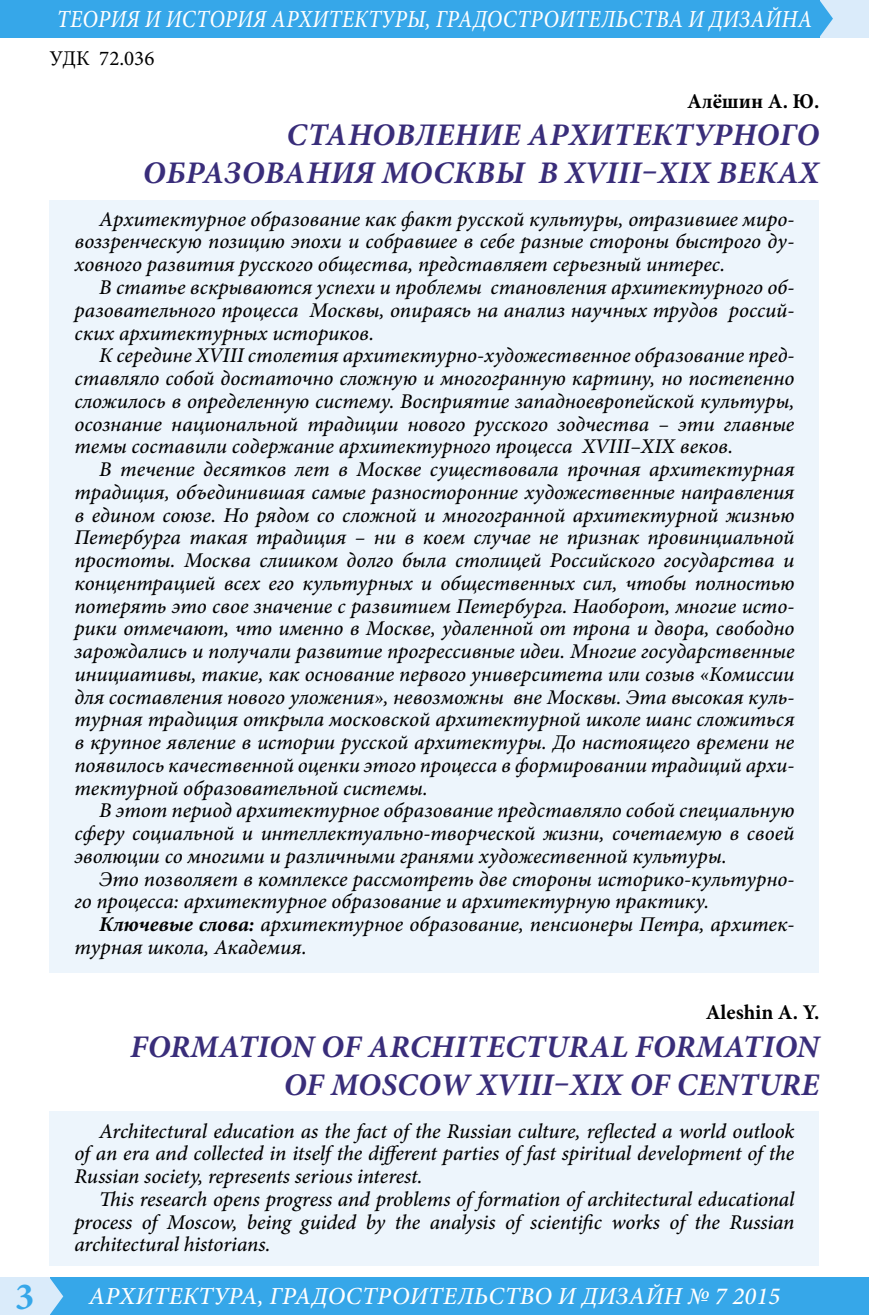
<style>
.page{position:relative;width:869px;height:1315px;background:#fff}
.page>*{position:absolute;margin:0;border:0;box-sizing:border-box;transform-origin:0 0}
.Номер_страницы{font:700 38.5px "Minion Pro";color:#36a7e9}
.Заголовок{font:italic 700 31.5px/37.8px "Minion Pro";letter-spacing:.01em;color:#392d7a;text-align:right}
.t1{font:italic 500 24.5px "Minion Pro";letter-spacing:.01em;color:#fff;scale:.88 1}
.t2{font:italic 500 24.5px "Minion Pro";letter-spacing:.01em;color:#fff}
.Аннотация{font:italic 500 21px/22.8px "Minion Pro";letter-spacing:-.005em;color:#000;text-align:justify}
.Автор{font:700 21px "Minion Pro";color:#000}
.УДК-ББК{font:21px "Minion Pro";color:#000}
.s1{font-weight:700}
</style>
<div class="page">
<div style="left:46px;top:1277px;width:822px;height:38px;background:#36a7e9"></div>
<div style="left:819px;top:0;width:49px;height:37px;background:#daebfa"></div>
<div style="left:0;top:1277px;width:50px;height:38px;background:#daebfa"></div>
<div style="left:0;top:0;width:819px;height:37px;background:#36a7e9"></div>
<svg style="left:50px;top:1278px;width:13px;height:37px"></svg>
<svg style="left:819px;top:0;width:13px;height:37px"></svg>
<div style="left:50px;top:1111px;width:769px;height:154px;background:#edf5fc"></div>
<div style="left:50px;top:200px;width:769px;height:772px;background:#edf5fc"></div>
<p class="t1" style="left:57px;top:2px;width:859px">ТЕОРИЯ И ИСТОРИЯ АРХИТЕКТУРЫ, ГРАДОСТРОИТЕЛЬСТВА И ДИЗАЙНА</p>
<p class="УДК-ББК" style="left:50px;top:44px;width:106px">УДК 72.036</p>
<p class="Автор" style="left:687px;top:86px;width:133px">Алёшин А. Ю.</p>
<p class="Заголовок" style="left:143px;top:116px;width:677px">СТАНОВЛЕНИЕ АРХИТЕКТУРНОГО<br>ОБРАЗОВАНИЯ МОСКВЫ В XVIII–XIX ВЕКАХ</p>
<p class="Аннотация" style="left:74px;top:207px;width:721px;text-indent:25px">Архитектурное образование как факт русской культуры, отразившее миро&shy;воззренческую позицию эпохи и собравшее в себе разные стороны быстрого ду&shy;ховного развития русского общества, представляет серьезный интерес.</p>
<p class="Аннотация" style="left:74px;top:276px;width:721px;text-indent:25px">В статье вскрываются успехи и проблемы становления архитектурного об&shy;разовательного процесса Москвы, опираясь на анализ научных трудов россий&shy;ских архитектурных историков.</p>
<p class="Аннотация" style="left:74px;top:344px;width:721px;text-indent:25px">К середине XVIII столетия архитектурно-художественное образование пред&shy;ставляло собой достаточно сложную и многогранную картину, но постепенно сложилось в определенную систему. Восприятие западноевропейской культуры, осознание национальной традиции нового русского зодчества – эти главные темы составили содержание архитектурного процесса XVIII–XIX веков.</p>
<p class="Аннотация" style="left:74px;top:458px;width:721px;text-indent:25px">В течение десятков лет в Москве существовала прочная архитектурная традиция, объединившая самые разносторонние художественные направления в едином союзе. Но рядом со сложной и многогранной архитектурной жизнью Петербурга такая традиция – ни в коем случае не признак провинциальной простоты. Москва слишком долго была столицей Российского государства и концентрацией всех его культурных и общественных сил, чтобы полностью потерять это свое значение с развитием Петербурга. Наоборот, многие исто&shy;рики отмечают, что именно в Москве, удаленной от трона и двора, свободно зарождались и получали развитие прогрессивные идеи. Многие государственные инициативы, такие, как основание первого университета или созыв «Комиссии для составления нового уложения», невозможны вне Москвы. Эта высокая куль&shy;турная традиция открыла московской архитектурной школе шанс сложиться в крупное явление в истории русской архитектуры. До настоящего времени не появилось качественной оценки этого процесса в формировании традиций архи&shy;тектурной образовательной системы.</p>
<p class="Аннотация" style="left:74px;top:799px;width:721px;text-indent:25px">В этот период архитектурное образование представляло собой специальную сферу социальной и интеллектуально-творческой жизни, сочетаемую в своей эволюции со многими и различными гранями художественной культуры.</p>
<p class="Аннотация" style="left:74px;top:867px;width:721px;text-indent:25px">Это позволяет в комплексе рассмотреть две стороны историко-культурно&shy;го процесса: архитектурное образование и архитектурную практику.</p>
<p class="Аннотация" style="left:74px;top:913px;width:721px;text-indent:25px"><span class="s1">Ключевые слова:</span> архитектурное образование, пенсионеры Петра, архитек&shy;турная школа, Академия.</p>
<p class="Автор" style="left:705px;top:997px;width:115px">Aleshin A. Y.</p>
<p class="Заголовок" style="left:130px;top:1027px;width:690px">FORMATION OF ARCHITECTURAL FORMATION<br>OF MOSCOW XVIII–XIX OF CENTURE</p>
<p class="Аннотация" style="left:74px;top:1119px;width:721px;text-indent:25px">Architectural education as the fact of the Russian culture, reflected a world outlook of an era and collected in itself the different parties of fast spiritual development of the Russian society, represents serious interest.</p>
<p class="Аннотация" style="left:74px;top:1187px;width:721px;text-indent:25px">This research opens progress and problems of formation of architectural educational process of Moscow, being guided by the analysis of scientific works of the Russian architectural historians.</p>
<p class="Номер_страницы" style="left:15px;top:1269px;width:21px">3</p>
<p class="t2" style="left:89px;top:1279px;width:692px">АРХИТЕКТУРА, ГРАДОСТРОИТЕЛЬСТВО И ДИЗАЙН № 7 2015</p>
</div>
